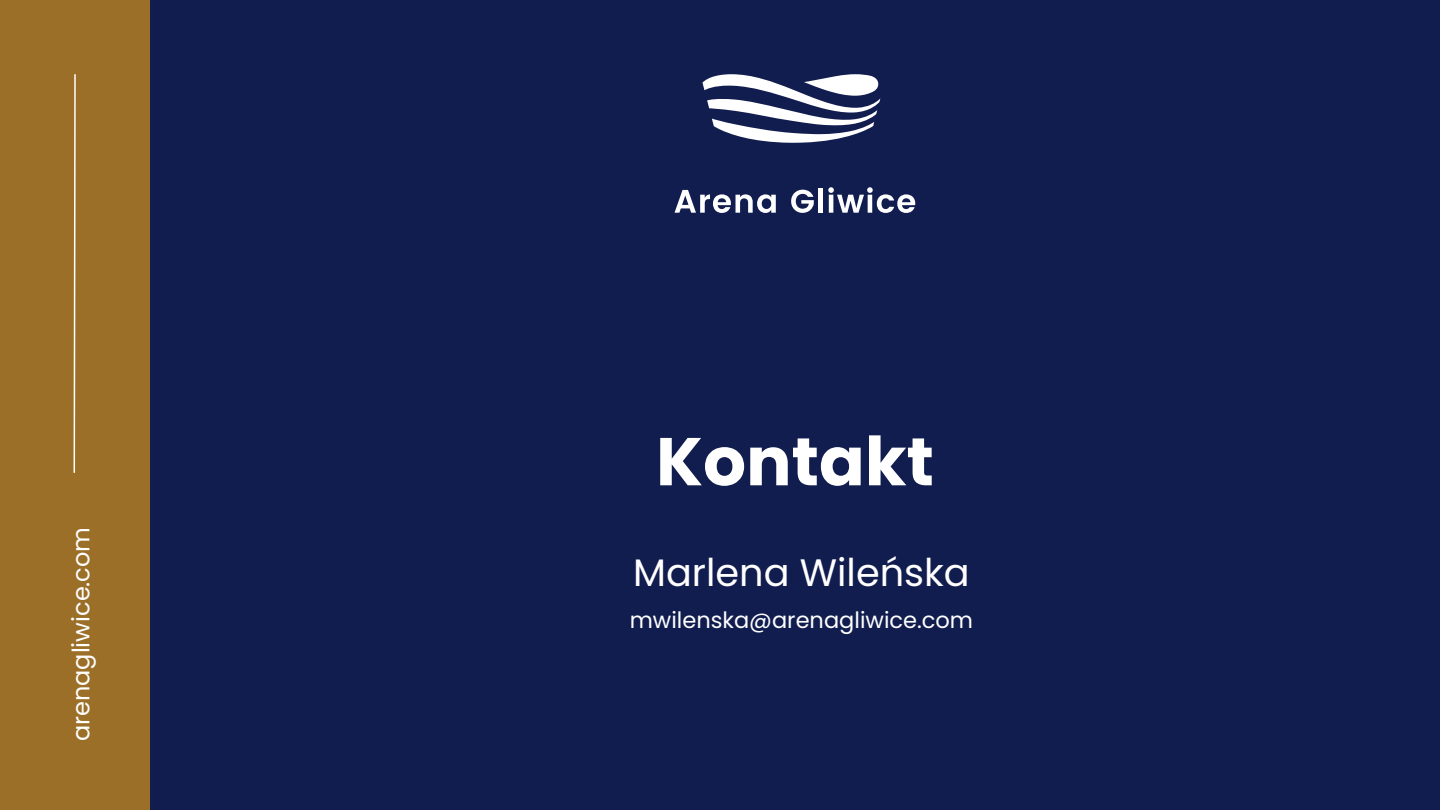
<style>
.page{position:relative;width:1440px;height:810px;background:#fff}
.page>*{position:absolute;margin:0;border:0;box-sizing:border-box;transform-origin:0 0}
.t1{font:700 67.5px "Poppins";color:#fff}
.t2{font:38.25px "Poppins";color:#fff}
.t3{font:24px "Poppins";color:#fff}
.t4{font:22.5px "Poppins";color:#fff}
</style>
<div class="page">
<div style="left:150px;top:0;width:1290px;height:810px;background:#111d4e"></div>
<div style="left:0;top:0;width:150px;height:810px;background:#9c6f28"></div>
<svg style="left:73px;top:74px;width:3px;height:399px"></svg>
<svg style="left:675px;top:190px;width:101px;height:23px"></svg>
<svg style="left:791px;top:190px;width:23px;height:23px"></svg>
<div style="left:818px;top:189px;width:5px;height:24px;background:#fff"></div>
<svg style="left:828px;top:187px;width:87px;height:26px"></svg>
<svg style="left:702px;top:74px;width:178px;height:69px"></svg>
<p class="t3" style="left:64px;top:741px;width:216px;rotate:-90deg">arenagliwice.com</p>
<h1 class="t1" style="left:656px;top:414px;width:279px">Kontakt</h1>
<h2 class="t2" style="left:633px;top:545px;width:338px">Marlena Wileńska</h2>
<p class="t4" style="left:630px;top:605px;width:345px">mwilenska@arenagliwice.com</p>
</div>
